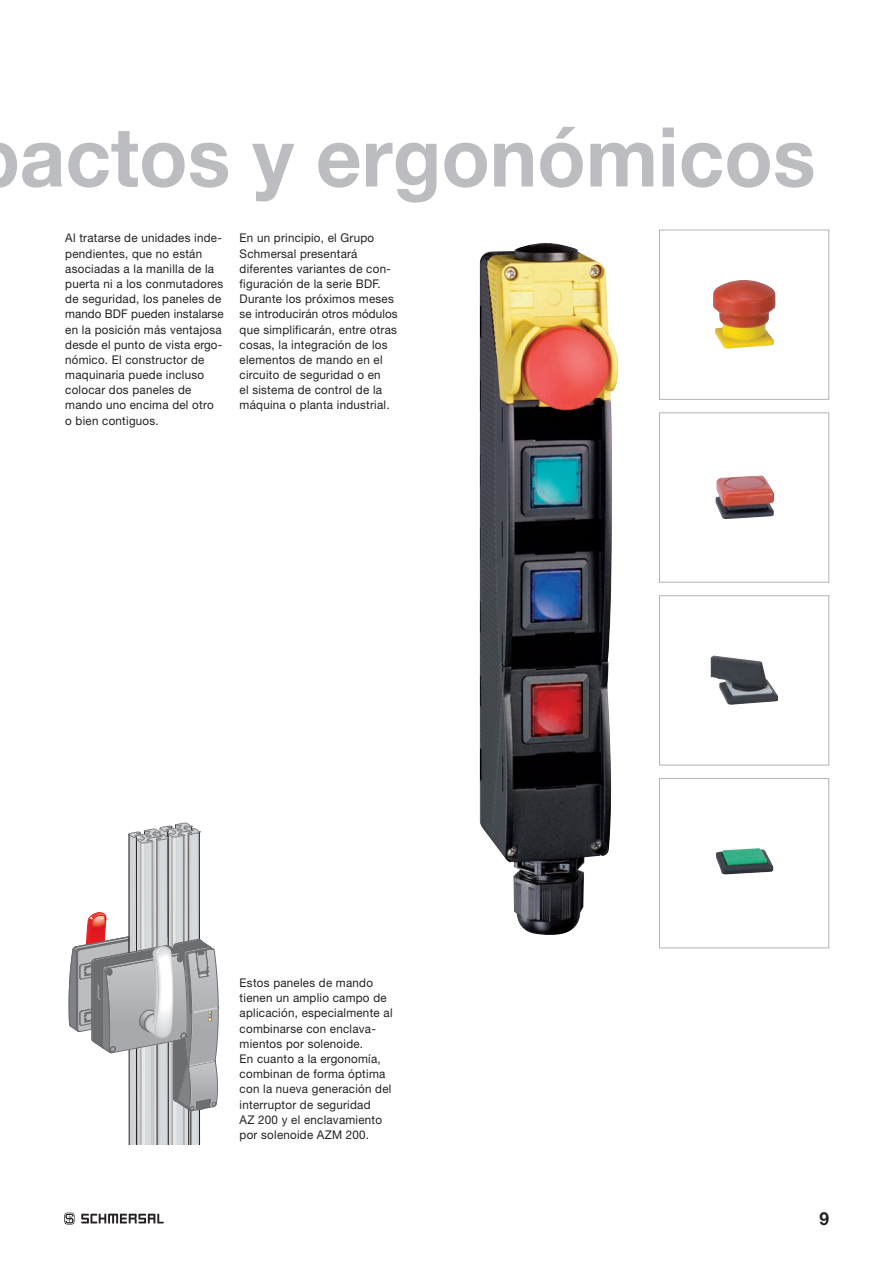
<style>
.page{position:relative;width:893px;height:1263px;background:#fff}
.page>*{position:absolute;margin:0;border:0;box-sizing:border-box;transform-origin:0 0}
.t1{font:700 82.5px "Helvetica Neue";color:#bcbdc0}
.t2{font:700 18px "Helvetica Neue";color:#231f20;scale:.96 1}
.t3{font:12px/15.1px "Helvetica Neue";letter-spacing:.02em;color:#231f20;scale:.96 1}
</style>
<div class="page">
<svg style="left:64px;top:1213px;width:10px;height:11px"></svg>
<svg style="left:81px;top:1213px;width:83px;height:10px"></svg>
<img style="left:713px;top:280px;width:63px;height:69px">
<div style="left:659px;top:230px;width:170px;height:170px;border:1px solid #b2b3b7"></div>
<img style="left:715px;top:475px;width:59px;height:44px">
<div style="left:659px;top:412px;width:170px;height:171px;border:1px solid #b2b3b7"></div>
<img style="left:711px;top:655px;width:67px;height:50px">
<div style="left:659px;top:595px;width:170px;height:170px;border:1px solid #b2b3b7"></div>
<img style="left:716px;top:848px;width:57px;height:26px">
<div style="left:659px;top:778px;width:170px;height:170px;border:1px solid #b2b3b7"></div>
<img style="left:480px;top:243px;width:138px;height:692px">
<svg style="left:69px;top:823px;width:150px;height:322px"></svg>
<h1 class="t1" style="left:20px;top:128px;width:797px">actos y ergonómicos</h1>
<p class="t3" style="left:65px;top:232px;width:166px">Al tratarse de unidades inde&shy;pendientes, que no están asociadas a la manilla de la puerta ni a los conmutadores de seguridad, los paneles de mando BDF pueden instalarse en la posición más ventajosa desde el punto de vista ergo&shy;nómico. El constructor de maquinaria puede incluso colocar dos paneles de mando uno encima del otro<br>o bien contiguos.</p>
<p class="t3" style="left:240px;top:232px;width:166px">En un principio, el Grupo<br>Schmersal presentará diferentes variantes de con&shy;figuración de la serie BDF.<br>Durante los próximos meses se introducirán otros módulos que simplificarán, entre otras cosas, la integración de los elementos de mando en el circuito de seguridad o en<br>el sistema de control de la máquina o planta industrial.</p>
<p class="t3" style="left:240px;top:976px;width:161px">Estos paneles de mando tienen un amplio campo de aplicación, especialmente al combinarse con enclava&shy;mientos por solenoide.<br>En cuanto a la ergonomía, combinan de forma óptima con la nueva generación del interruptor de seguridad<br>AZ 200 y el enclavamiento por solenoide AZM 200.</p>
<h2 class="t2" style="left:819px;top:1212px;width:12px">9</h2>
</div>
